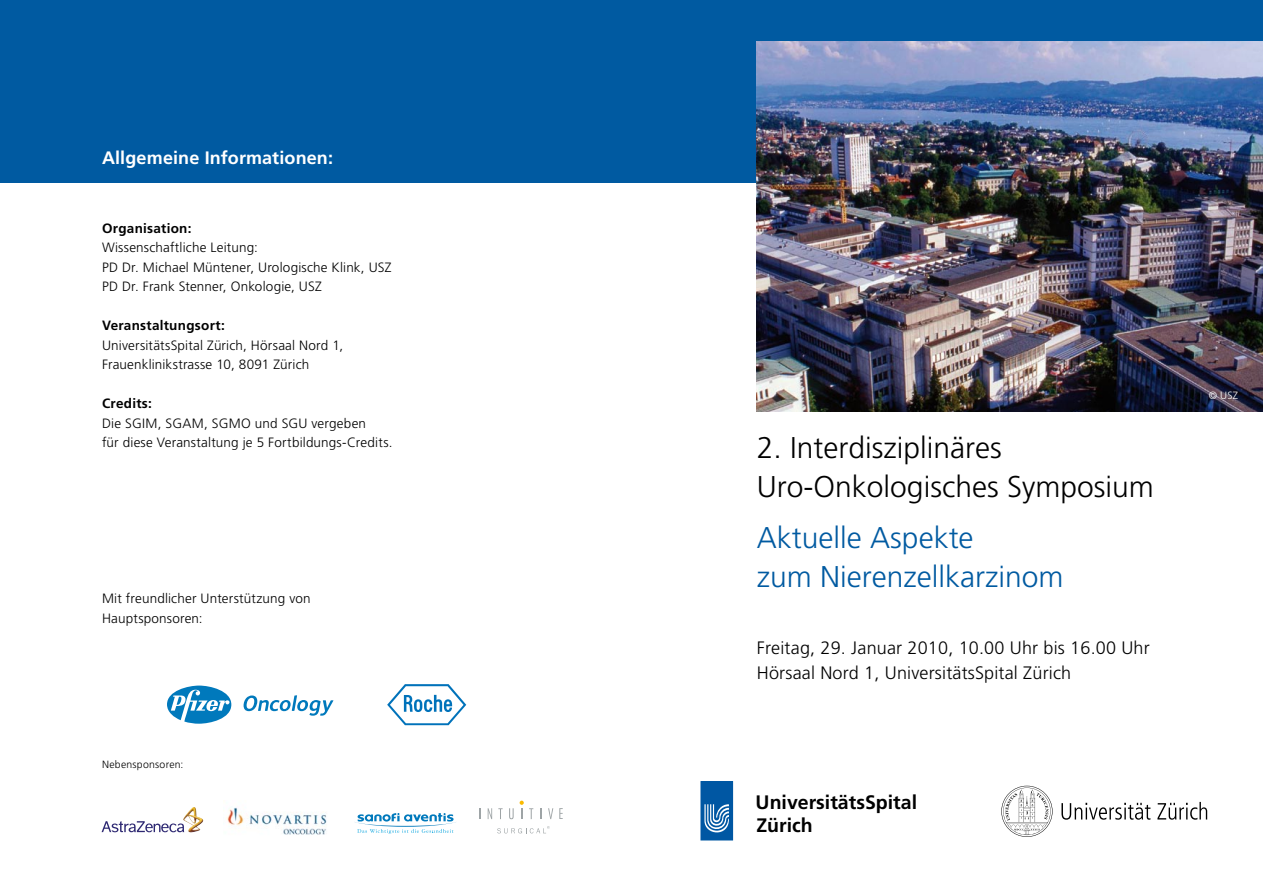
<style>
.page{position:relative;width:1263px;height:893px;background:#fff}
.page>*{position:absolute;margin:0;border:0;box-sizing:border-box;transform-origin:0 0}
.t1{font:300 30px/39px "Frutiger CE";color:#000}
.t2{font:300 30px/39px "Frutiger CE";color:#005aa1}
.t3{font:700 19.5px "Frutiger";color:#000}
.t4{font:300 18px/25.5px "Frutiger CE";letter-spacing:.01em;color:#000}
.t5{font:700 18px "Frutiger CE";letter-spacing:.005em;color:#fff}
.t6{font:300 13.5px/19.5px "Frutiger CE";letter-spacing:.015em;color:#000}
.t7{font:700 13.5px "Frutiger CE";letter-spacing:.02em;color:#000}
.t8{font:300 10.5px "Frutiger CE";letter-spacing:.025em;color:#000}
.t9{font:300 10.5px "Frutiger CE";color:#fff}
</style>
<div class="page">
<div style="left:701px;top:781px;width:32px;height:59px;background:#0057a3"></div>
<svg style="left:704px;top:804px;width:25px;height:29px"></svg>
<div style="left:0;top:0;width:1263px;height:183px;background:#005aa1"></div>
<svg style="left:1061px;top:803px;width:89px;height:17px"></svg>
<svg style="left:1157px;top:802px;width:50px;height:18px"></svg>
<svg style="left:1001px;top:786px;width:51px;height:51px"></svg>
<img style="left:757px;top:41px;width:506px;height:370px">
<img style="left:227px;top:807px;width:100px;height:28px">
<svg style="left:102px;top:821px;width:81px;height:11px"></svg>
<img style="left:183px;top:807px;width:20px;height:25px">
<svg style="left:387px;top:684px;width:79px;height:41px"></svg>
<svg style="left:167px;top:686px;width:64px;height:38px"></svg>
<svg style="left:244px;top:695px;width:89px;height:21px"></svg>
<svg style="left:488px;top:808px;width:4px;height:11px"></svg>
<svg style="left:498px;top:808px;width:5px;height:11px"></svg>
<svg style="left:509px;top:808px;width:5px;height:11px"></svg>
<svg style="left:548px;top:808px;width:5px;height:11px"></svg>
<svg style="left:559px;top:808px;width:4px;height:11px"></svg>
<svg style="left:520px;top:801px;width:13px;height:18px"></svg>
<svg style="left:497px;top:826px;width:53px;height:7px"></svg>
<svg style="left:355px;top:813px;width:101px;height:21px"></svg>
<h3 class="t5" style="left:102px;top:147px;width:232px">Allgemeine Informationen:</h3>
<p class="t7" style="left:102px;top:220px;width:91px">Organisation:</p>
<p class="t6" style="left:102px;top:238px;width:291px">Wissenschaftliche Leitung:<br>PD Dr. Michael Müntener, Urologische Klink, USZ<br>PD Dr. Frank Stenner, Onkologie, USZ</p>
<p class="t7" style="left:102px;top:317px;width:124px">Veranstaltungsort:</p>
<p class="t6" style="left:102px;top:335px;width:243px">UniversitätsSpital Zürich, Hörsaal Nord 1,<br>Frauenklinikstrasse 10, 8091 Zürich</p>
<p class="t7" style="left:102px;top:395px;width:51px">Credits:</p>
<p class="t6" style="left:102px;top:413px;width:292px">Die SGIM, SGAM, SGMO und SGU vergeben<br>für diese Veranstaltung je 5 Fortbildungs-Credits.</p>
<p class="t6" style="left:102px;top:589px;width:210px">Mit freundlicher Unterstützung von<br>Hauptsponsoren:</p>
<p class="t8" style="left:102px;top:758px;width:83px">Nebensponsoren:</p>
<h1 class="t1" style="left:757px;top:428px;width:398px">2. Interdisziplinäres<br>Uro-Onkologisches Symposium</h1>
<h1 class="t2" style="left:757px;top:518px;width:308px">Aktuelle Aspekte<br>zum Nierenzellkarzinom</h1>
<h3 class="t4" style="left:757px;top:635px;width:394px">Freitag, 29. Januar 2010, 10.00 Uhr bis 16.00 Uhr<br>Hörsaal Nord 1, UniversitätsSpital Zürich</h3>
<h2 class="t3" style="left:756px;top:790px;width:163px">UniversitätsSpital</h2>
<h2 class="t3" style="left:756px;top:814px;width:58px">Zürich</h2>
<p class="t9" style="left:1209px;top:390px;width:31px">© USZ</p>
</div>
